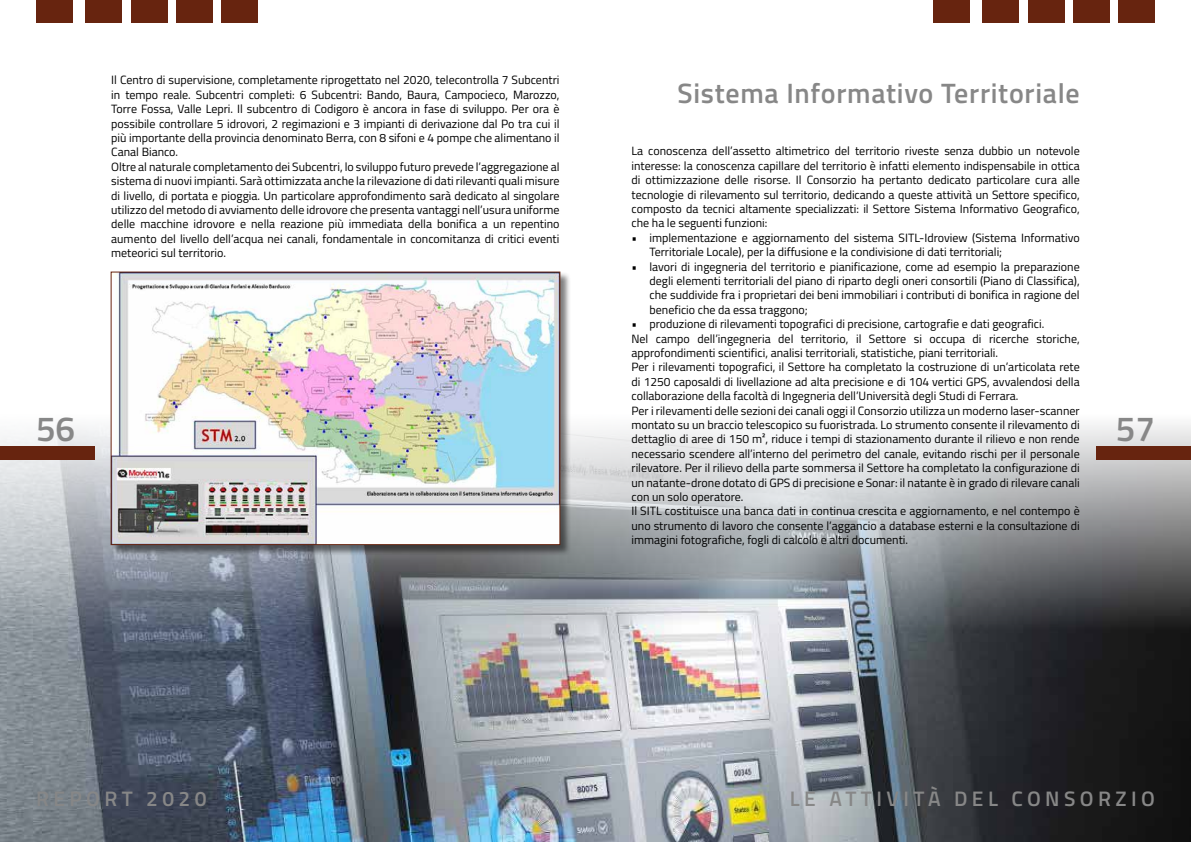
<style>
.page{position:relative;width:1191px;height:842px;background:#fff}
.page>*{position:absolute;margin:0;border:0;box-sizing:border-box;transform-origin:0 0}
.t1{font:600 35px "Titillium Web";color:#878787}
.t2{font:600 28px "Titillium Web";letter-spacing:.025em;color:#878787}
.t3{font:600 21px "Titillium Web";letter-spacing:.21em;color:#878787}
.t4{font:12px/14.4px "Titillium Web";color:#000}
</style>
<div class="page">
<img style="left:0;top:415px;width:1191px;height:427px">
<div style="left:111px;top:272px;width:461px;height:284px;background:#000;opacity:.5"></div>
<img style="left:113px;top:274px;width:445px;height:269px">
<div style="left:111px;top:272px;width:449px;height:273px;border:1px solid #67240f"></div>
<div style="left:0;top:446px;width:95px;height:13px;background:#67240f"></div>
<div style="left:1096px;top:446px;width:95px;height:13px;background:#67240f"></div>
<div style="left:221px;top:0;width:37px;height:23px;background:#67240f"></div>
<div style="left:176px;top:0;width:37px;height:23px;background:#67240f"></div>
<div style="left:131px;top:0;width:37px;height:23px;background:#67240f"></div>
<div style="left:85px;top:0;width:36px;height:23px;background:#67240f"></div>
<div style="left:36px;top:0;width:37px;height:23px;background:#67240f"></div>
<div style="left:1118px;top:0;width:37px;height:23px;background:#67240f"></div>
<div style="left:1073px;top:0;width:37px;height:23px;background:#67240f"></div>
<div style="left:1028px;top:0;width:37px;height:23px;background:#67240f"></div>
<div style="left:981px;top:0;width:37px;height:23px;background:#67240f"></div>
<div style="left:933px;top:0;width:36px;height:23px;background:#67240f"></div>
<p class="t4" style="left:111px;top:72px;width:450px">Il Centro di supervisione, completamente riprogettato nel 2020, telecontrolla 7 Subcentri in tempo reale. Subcentri completi: 6 Subcentri: Bando, Baura, Campocieco, Marozzo, Torre Fossa, Valle Lepri. Il subcentro di Codigoro è ancora in fase di sviluppo. Per ora è possibile controllare 5 idrovori, 2 regimazioni e 3 impianti di derivazione dal Po tra cui il più importante della provincia denominato Berra, con 8 sifoni e 4 pompe che alimentano il Canal Bianco.<br>Oltre al naturale completamento dei Subcentri, lo sviluppo futuro prevede l’aggregazione al sistema di nuovi impianti. Sarà ottimizzata anche la rilevazione di dati rilevanti quali misure di livello, di portata e pioggia. Un particolare approfondimento sarà dedicato al singolare utilizzo del metodo di avviamento delle idrovore che presenta vantaggi nell’usura uniforme delle macchine idrovore e nella reazione più immediata della bonifica a un repentino aumento del livello dell’acqua nei canali, fondamentale in concomitanza di critici eventi meteorici sul territorio.</p>
<h2 class="t2" style="left:677px;top:72px;width:404px">Sistema Informativo Territoriale</h2>
<p class="t4" style="left:631px;top:143px;width:450px;text-align:justify">La conoscenza dell’assetto altimetrico del territorio riveste senza dubbio un notevole interesse: la conoscenza capillare del territorio è infatti elemento indispensabile in ottica di ottimizzazione delle risorse. Il Consorzio ha pertanto dedicato particolare cura alle tecnologie di rilevamento sul territorio, dedicando a queste attività un Settore specifico, composto da tecnici altamente specializzati: il Settore Sistema Informativo Geografico, che ha le seguenti funzioni:</p>
<p class="t4" style="left:649px;top:230px;width:432px;text-indent:-18px">• implementazione e aggiornamento del sistema SITL-Idroview (Sistema Informativo<br>Territoriale Locale), per la diffusione e la condivisione di dati territoriali;</p>
<p class="t4" style="left:649px;top:259px;width:432px;text-align:justify;text-indent:-18px">• lavori di ingegneria del territorio e pianificazione, come ad esempio la preparazione degli elementi territoriali del piano di riparto degli oneri consortili (Piano di Classifica), che suddivide fra i proprietari dei beni immobiliari i contributi di bonifica in ragione del beneficio che da essa traggono;</p>
<p class="t4" style="left:631px;top:316px;width:450px">• produzione di rilevamenti topografici di precisione, cartografie e dati geografici.<br>Nel campo dell’ingegneria del territorio, il Settore si occupa di ricerche storiche, approfondimenti scientifici, analisi territoriali, statistiche, piani territoriali.<br>Per i rilevamenti topografici, il Settore ha completato la costruzione di un’articolata rete di 1250 caposaldi di livellazione ad alta precisione e di 104 vertici GPS, avvalendosi della collaborazione della facoltà di Ingegneria dell’Università degli Studi di Ferrara.<br>Per i rilevamenti delle sezioni dei canali oggi il Consorzio utilizza un moderno laser-scanner montato su un braccio telescopico su fuoristrada. Lo strumento consente il rilevamento di dettaglio di aree di 150 m², riduce i tempi di stazionamento durante il rilievo e non rende necessario scendere all’interno del perimetro del canale, evitando rischi per il personale rilevatore. Per il rilievo della parte sommersa il Settore ha completato la configurazione di un natante-drone dotato di GPS di precisione e Sonar: il natante è in grado di rilevare canali con un solo operatore.<br>Il SITL costituisce una banca dati in continua crescita e aggiornamento, e nel contempo è uno strumento di lavoro che consente l’aggancio a database esterni e la consultazione di immagini fotografiche, fogli di calcolo e altri documenti.</p>
<h1 class="t1" style="left:36px;top:402px;width:41px">56</h1>
<h1 class="t1" style="left:1115px;top:402px;width:41px">57</h1>
<h3 class="t3" style="left:36px;top:783px;width:172px">REPORT 2020</h3>
<h3 class="t3" style="left:790px;top:783px;width:366px">LE ATTIVITÀ DEL CONSORZIO</h3>
</div>
